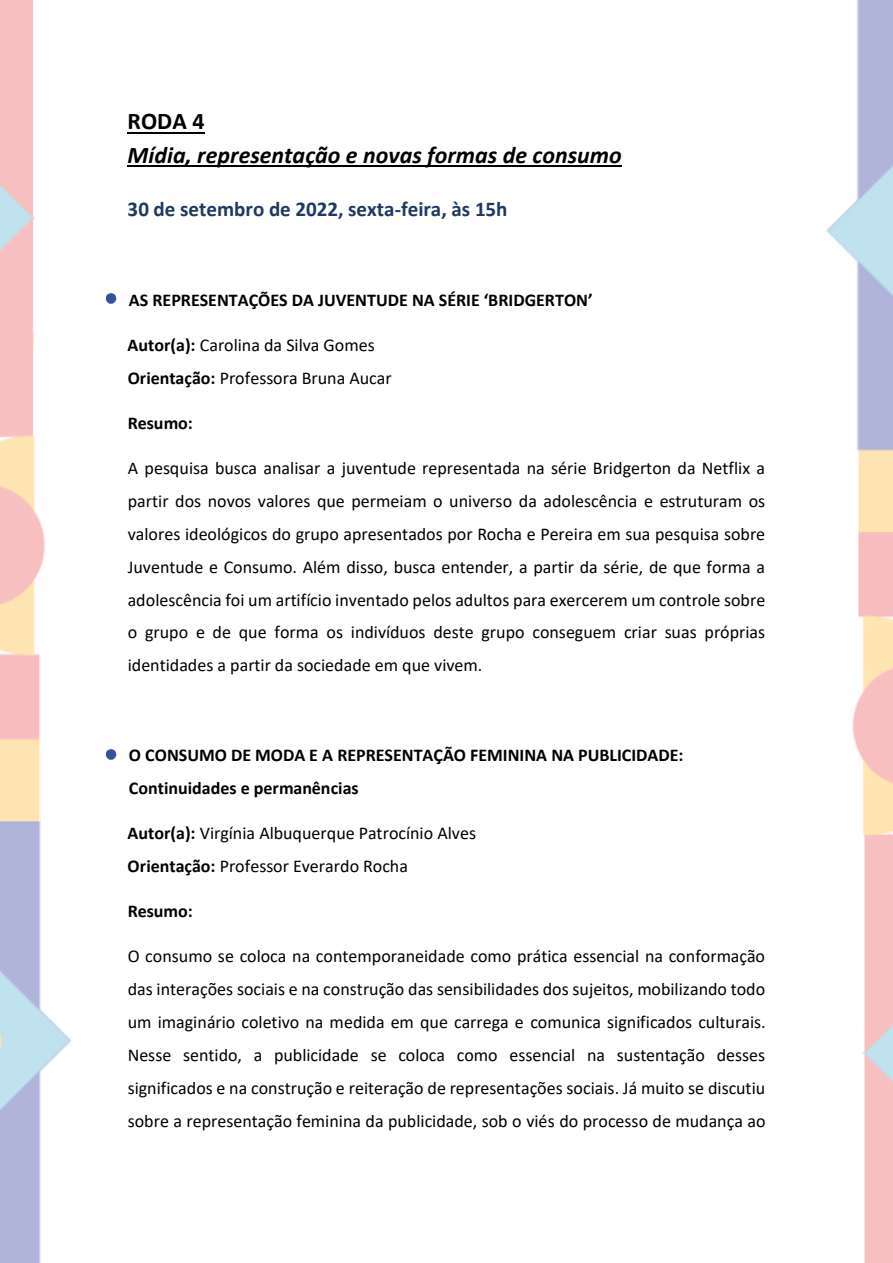
<style>
.page{position:relative;width:893px;height:1263px;background:#fff}
.page>*{position:absolute;margin:0;border:0;box-sizing:border-box;transform-origin:0 0}
.t1{font:italic 700 24px "Calibri";color:#000}
.t2{font:700 24px "Calibri";color:#000}
.t3{font:700 21px "Calibri";color:#1f3864}
.t4{font:18px/32.8px "Calibri";color:#000}
.t5{font:700 18px/32.7px "Calibri";color:#000}
.s1{font-weight:700}
</style>
<div class="page">
<img style="left:0;top:0;width:892px;height:1263px">
<hr style="left:128px;top:132px;width:77px;height:1px;background:#000">
<hr style="left:128px;top:165px;width:494px;height:2px;background:#000">
<img style="left:102px;top:291px;width:17px;height:14px">
<img style="left:102px;top:746px;width:17px;height:15px">
<h1 class="t2" style="left:128px;top:104px;width:78px">RODA 4</h1>
<h1 class="t1" style="left:128px;top:138px;width:496px">Mídia, representação e novas formas de consumo</h1>
<p class="t3" style="left:128px;top:194px;width:381px">30 de setembro de 2022, sexta-feira, às 15h</p>
<p class="t5" style="left:129px;top:283px;width:465px">AS REPRESENTAÇÕES DA JUVENTUDE NA SÉRIE ‘BRIDGERTON’</p>
<p class="t4" style="left:128px;top:328px;width:266px"><span class="s1">Autor(a):</span> Carolina da Silva Gomes<br><span class="s1">Orientação:</span> Professora Bruna Aucar</p>
<p class="t5" style="left:128px;top:406px;width:67px">Resumo:</p>
<p class="t4" style="left:128px;top:451px;width:639px;text-align:justify">A pesquisa busca analisar a juventude representada na série Bridgerton da Netflix a partir dos novos valores que permeiam o universo da adolescência e estruturam os valores ideológicos do grupo apresentados por Rocha e Pereira em sua pesquisa sobre Juventude e Consumo. Além disso, busca entender, a partir da série, de que forma a adolescência foi um artifício inventado pelos adultos para exercerem um controle sobre o grupo e de que forma os indivíduos deste grupo conseguem criar suas próprias identidades a partir da sociedade em que vivem.</p>
<p class="t5" style="left:129px;top:739px;width:556px">O CONSUMO DE MODA E A REPRESENTAÇÃO FEMININA NA PUBLICIDADE:<br>Continuidades e permanências</p>
<p class="t4" style="left:128px;top:817px;width:350px"><span class="s1">Autor(a):</span> Virgínia Albuquerque Patrocínio Alves<br><span class="s1">Orientação:</span> Professor Everardo Rocha</p>
<p class="t5" style="left:128px;top:895px;width:67px">Resumo:</p>
<p class="t4" style="left:128px;top:939px;width:639px;text-align:justify">O consumo se coloca na contemporaneidade como prática essencial na conformação das interações sociais e na construção das sensibilidades dos sujeitos, mobilizando todo um imaginário coletivo na medida em que carrega e comunica significados culturais.<br>Nesse sentido, a publicidade se coloca como essencial na sustentação desses significados e na construção e reiteração de representações sociais. Já muito se discutiu sobre a representação feminina da publicidade, sob o viés do processo de mudança ao</p>
</div>
